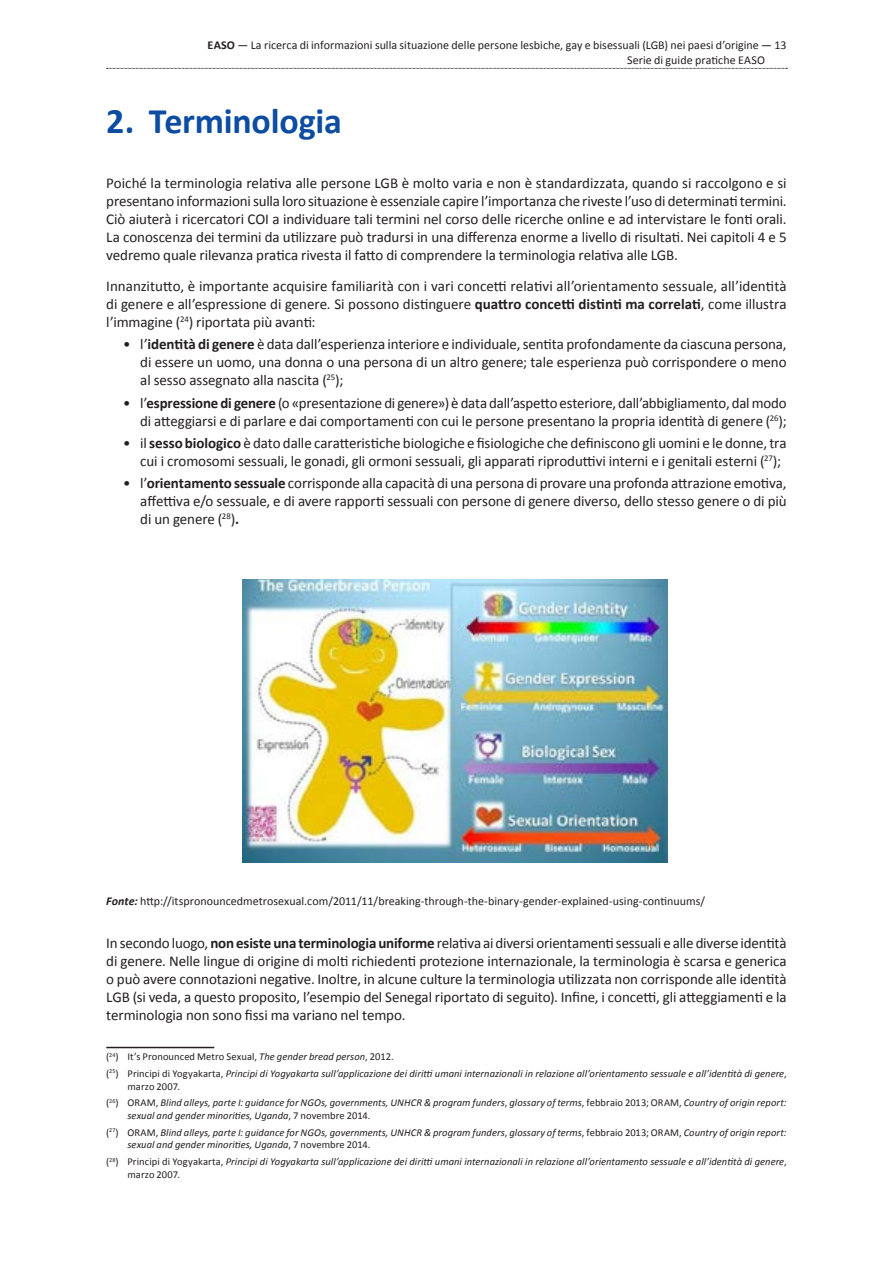
<style>
.page{position:relative;width:893px;height:1263px;background:#fff}
.page>*{position:absolute;margin:0;border:0;box-sizing:border-box;transform-origin:0 0}
.T1{font:700 36px "Calibri";letter-spacing:-.005em;color:#0d4da1}
.body{font:15px/18px "Calibri";letter-spacing:-.01em;color:#231f20;text-align:justify}
.source{font:12px/14.4px "Calibri";color:#231f20}
.footnote{font:italic 10.5px/12.6px "Calibri";letter-spacing:.005em;color:#231f20}
.footnote-2{font:10.5px "Calibri";letter-spacing:.005em;color:#231f20}
.s1{font-weight:700}
.s2{font-weight:700;font-style:italic}
.s3{font-style:italic}
.s4{font-style:normal}
</style>
<div class="page">
<svg style="left:107px;top:68px;width:680px;height:1px"></svg>
<hr style="left:106px;top:1047px;width:108px;height:1px;background:#231f20">
<img style="left:243px;top:580px;width:425px;height:282px">
<p class="source" style="left:627px;top:38px;width:161px;text-indent:-420px"><span class="s1">EASO</span> — La ricerca di informazioni sulla situazione delle persone lesbiche, gay e bisessuali (LGB) nei paesi d’origine — 13<br>Serie di guide pratiche EASO</p>
<p class="T1" style="left:106px;top:98px;width:237px">2. Terminologia</p>
<p class="body" style="left:106px;top:174px;width:682px">Poiché la terminologia relativa alle persone LGB è molto varia e non è standardizzata, quando si raccolgono e si presentano informazioni sulla loro situazione è essenziale capire l’importanza che riveste l’uso di determinati termini.<br>Ciò aiuterà i ricercatori COI a individuare tali termini nel corso delle ricerche online e ad intervistare le fonti orali.<br>La conoscenza dei termini da utilizzare può tradursi in una differenza enorme a livello di risultati. Nei capitoli 4 e 5 vedremo quale rilevanza pratica rivesta il fatto di comprendere la terminologia relativa alle LGB.</p>
<p class="body" style="left:106px;top:277px;width:682px">Innanzitutto, è importante acquisire familiarità con i vari concetti relativi all’orientamento sessuale, all’identità di genere e all’espressione di genere. Si possono distinguere <span class="s1">quattro concetti distinti ma correlati</span>, come illustra l’immagine (<sup>24</sup>) riportata più avanti:</p>
<p class="body" style="left:140px;top:335px;width:648px;text-indent:-17px">• l’<span class="s1">identità di genere</span> è data dall’esperienza interiore e individuale, sentita profondamente da ciascuna persona, di essere un uomo, una donna o una persona di un altro genere; tale esperienza può corrispondere o meno al sesso assegnato alla nascita (<sup>25</sup>);</p>
<p class="body" style="left:123px;top:394px;width:665px;text-align:right">• l’<span class="s1">espressione di genere</span> (o «presentazione di genere») è data dall’aspetto esteriore, dall’abbigliamento, dal modo di atteggiarsi e di parlare e dai comportamenti con cui le persone presentano la propria identità di genere (<sup>26</sup>);</p>
<p class="body" style="left:140px;top:434px;width:648px;text-indent:-17px">• il <span class="s1">sesso biologico</span> è dato dalle caratteristiche biologiche e fisiologiche che definiscono gli uomini e le donne, tra cui i cromosomi sessuali, le gonadi, gli ormoni sessuali, gli apparati riproduttivi interni e i genitali esterni (<sup>27</sup>);</p>
<p class="body" style="left:140px;top:474px;width:648px;text-indent:-17px">• l’<span class="s1">orientamento sessuale</span> corrisponde alla capacità di una persona di provare una profonda attrazione emotiva, affettiva e/o sessuale, e di avere rapporti sessuali con persone di genere diverso, dello stesso genere o di più di un genere (<sup>28</sup>)<span class="s1">.</span></p>
<p class="source" style="left:106px;top:894px;width:600px"><span class="s2">Fonte:</span> http://itspronouncedmetrosexual.com/2011/11/breaking‑through‑the‑binary‑gender‑explained‑using‑continuums/</p>
<p class="body" style="left:106px;top:934px;width:682px">In secondo luogo, <span class="s1">non esiste una terminologia uniforme</span> relativa ai diversi orientamenti sessuali e alle diverse identità di genere. Nelle lingue di origine di molti richiedenti protezione internazionale, la terminologia è scarsa e generica o può avere connotazioni negative. Inoltre, in alcune culture la terminologia utilizzata non corrisponde alle identità LGB (si veda, a questo proposito, l’esempio del Senegal riportato di seguito). Infine, i concetti, gli atteggiamenti e la terminologia non sono fissi ma variano nel tempo.</p>
<p class="footnote-2" style="left:106px;top:1050px;width:289px">(<sup>24</sup>) It’s Pronounced Metro Sexual, <span class="s3">The gender bread person</span>, 2012.</p>
<p class="footnote" style="left:128px;top:1067px;width:661px;text-indent:-21px"><span class="s4">(</span><sup>25</sup><span class="s4">) Principi di Yogyakarta,</span> Principi di Yogyakarta sull’applicazione dei diritti umani internazionali in relazione all’orientamento sessuale e all’identità di genere<span class="s4">, marzo 2007.</span></p>
<p class="footnote" style="left:128px;top:1096px;width:661px;text-indent:-21px"><span class="s4">(</span><sup>26</sup><span class="s4">) ORAM,</span> Blind alleys, parte I: guidance for NGOs, governments, UNHCR &amp; program funders<span class="s4">,</span> glossary of terms<span class="s4">, febbraio 2013; ORAM,</span> Country of origin report: sexual and gender minorities, Uganda<span class="s4">, 7 novembre 2014.</span></p>
<p class="footnote" style="left:128px;top:1126px;width:661px;text-indent:-21px"><span class="s4">(</span><sup>27</sup><span class="s4">) ORAM,</span> Blind alleys, parte I: guidance for NGOs, governments, UNHCR &amp; program funders<span class="s4">,</span> glossary of terms<span class="s4">, febbraio 2013; ORAM,</span> Country of origin report: sexual and gender minorities, Uganda<span class="s4">, 7 novembre 2014.</span></p>
<p class="footnote" style="left:128px;top:1155px;width:661px;text-indent:-21px"><span class="s4">(</span><sup>28</sup><span class="s4">) Principi di Yogyakarta,</span> Principi di Yogyakarta sull’applicazione dei diritti umani internazionali in relazione all’orientamento sessuale e all’identità di genere<span class="s4">, marzo 2007.</span></p>
</div>
